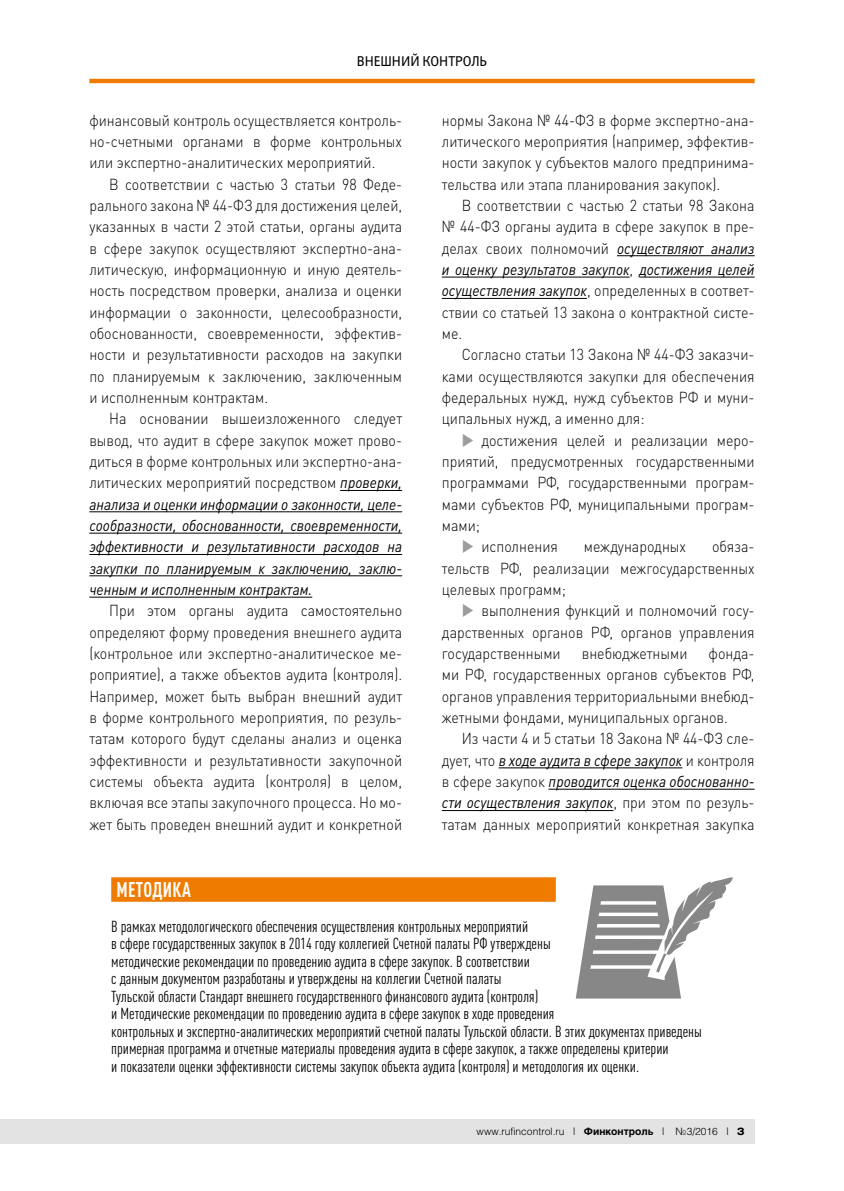
<style>
.page{position:relative;width:844px;height:1191px;background:#fff}
.page>*{position:absolute;margin:0;border:0;box-sizing:border-box;transform-origin:0 0}
.t1{font:700 condensed 21px "DIN Pro";letter-spacing:.02em;color:#fff;scale:.9 1}
.t2{font:300 15.75px/21.3px "DIN Pro";color:#000;text-align:justify;scale:.9 1}
.t3{font:condensed 15.75px/17.5px "DIN Pro";color:#000}
.t4{font:italic 15.75px/21.3px "DIN Pro";color:#000;text-align:justify;scale:.9 1}
.t5{font:14px "Yanus C";color:#000;scale:.9 1}
.t6{font:10.15px "Helios Light C";color:#000}
.s1{font-weight:300;font-style:normal}
.s2{font-weight:400;font-style:italic}
.s3{font-family:"Helios C";font-weight:700}
.s4{font-family:"Helios Ext C";font-weight:700}
</style>
<div class="page">
<div style="left:0;top:1119px;width:754px;height:24px;background:#e3e3e3"></div>
<hr style="left:89px;top:79px;width:665px;height:4px;background:#ef7c00">
<hr style="left:340px;top:490px;width:62px;height:1px;background:#000">
<hr style="left:89px;top:511px;width:313px;height:1px;background:#000">
<hr style="left:89px;top:533px;width:313px;height:1px;background:#000">
<hr style="left:89px;top:554px;width:313px;height:1px;background:#000">
<hr style="left:89px;top:575px;width:313px;height:1px;background:#000">
<hr style="left:89px;top:597px;width:223px;height:1px;background:#000">
<hr style="left:616px;top:255px;width:138px;height:1px;background:#000">
<hr style="left:441px;top:277px;width:188px;height:1px;background:#000">
<hr style="left:639px;top:277px;width:115px;height:1px;background:#000">
<hr style="left:441px;top:298px;width:146px;height:1px;background:#000">
<hr style="left:498px;top:767px;width:184px;height:1px;background:#000">
<hr style="left:548px;top:789px;width:206px;height:1px;background:#000">
<hr style="left:441px;top:810px;width:172px;height:1px;background:#000">
<div style="left:111px;top:877px;width:444px;height:24px;background:#ef7c00"></div>
<svg style="left:575px;top:877px;width:157px;height:121px"></svg>
<p class="t5" style="left:356px;top:53px;width:146px">ВНЕШНИЙ КОНТРОЛЬ</p>
<p class="t2" style="left:89px;top:108px;width:349px">финансовый контроль осуществляется контроль‑ но-счетными органами в форме контрольных или экспертно-аналитических мероприятий.</p>
<p class="t2" style="left:89px;top:172px;width:349px;text-indent:20px">В соответствии с частью 3 статьи 98 Феде‑ рального закона № 44‑ФЗ для достижения целей, указанных в части 2 этой статьи, органы аудита в сфере закупок осуществляют экспертно-ана‑ литическую, информационную и иную деятель‑ ность посредством проверки, анализа и оценки информации о законности, целесообразности, обоснованности, своевременности, эффектив‑ ности и результативности расходов на закупки по планируемым к заключению, заключенным и исполненным контрактам.</p>
<p class="t4" style="left:89px;top:406px;width:349px;text-indent:20px"><span class="s1">На основании вышеизложенного следует вывод, что аудит в сфере закупок может прово‑ диться в форме контрольных или экспертно-ана‑ литических мероприятий посредством</span> проверки, анализа и оценки информации о законности, целе&shy;сообразности, обоснованности, своевременности, эффективности и результативности расходов на закупки по планируемым к заключению, заклю&shy;ченным и исполненным контрактам.</p>
<p class="t2" style="left:89px;top:598px;width:349px;text-indent:20px">При этом органы аудита самостоятельно определяют форму проведения внешнего аудита (контрольное или экспертно-аналитическое ме‑ роприятие), а также объектов аудита (контроля).<br>Например, может быть выбран внешний аудит в форме контрольного мероприятия, по резуль‑ татам которого будут сделаны анализ и оценка эффективности и результативности закупочной системы объекта аудита (контроля) в целом, включая все этапы закупочного процесса. Но мо‑ жет быть проведен внешний аудит и конкретной</p>
<p class="t2" style="left:441px;top:108px;width:349px">нормы Закона № 44‑ФЗ в форме экспертно-ана‑ литического мероприятия (например, эффектив‑ ности закупок у субъектов малого предпринима‑ тельства или этапа планирования закупок).</p>
<p class="t2" style="left:441px;top:193px;width:349px;text-indent:20px">В соответствии с частью 2 статьи 98 Закона № 44‑ФЗ органы аудита в сфере закупок в пре‑ делах своих полномочий <span class="s2">осуществляют анализ и оценку результатов закупок</span>, <span class="s2">достижения целей осуществления закупок</span>, определенных в соответ‑ ствии со статьей 13 закона о контрактной систе‑ ме.</p>
<p class="t2" style="left:441px;top:342px;width:349px;text-indent:20px">Согласно статьи 13 Закона № 44‑ФЗ заказчи‑ ками осуществляются закупки для обеспечения федеральных нужд, нужд субъектов РФ и муни‑ ципальных нужд, а именно для:</p>
<p class="t2" style="left:481px;top:428px;width:305px">достижения целей и реализации меро‑</p>
<p class="t2" style="left:441px;top:449px;width:349px">приятий, предусмотренных государственными</p>
<p class="t2" style="left:441px;top:470px;width:349px">программами РФ, государственными програм‑</p>
<p class="t2" style="left:441px;top:492px;width:349px">мами субъектов РФ, муниципальными програм‑</p>
<p class="t2" style="left:441px;top:513px;width:44px">мами;</p>
<p class="t2" style="left:481px;top:534px;width:86px">исполнения</p>
<p class="t2" style="left:583px;top:534px;width:115px">международных</p>
<p class="t2" style="left:441px;top:534px;width:349px;text-indent:270px">обяза‑ тельств РФ, реализации межгосударственных целевых программ;</p>
<p class="t2" style="left:441px;top:598px;width:349px;text-indent:40px">выполнения функций и полномочий госу‑ дарственных органов РФ, органов управления государственными</p>
<p class="t2" style="left:581px;top:641px;width:119px">внебюджетными</p>
<p class="t2" style="left:441px;top:641px;width:349px;text-indent:266px">фонда‑ ми РФ, государственных органов субъектов РФ, органов управления территориальными внебюд‑ жетными фондами, муниципальных органов.</p>
<p class="t2" style="left:441px;top:726px;width:349px;text-indent:20px">Из части 4 и 5 статьи 18 Закона № 44‑ФЗ сле‑ дует, что <span class="s2">в ходе аудита в сфере закупок</span> и контроля в сфере закупок <span class="s2">проводится оценка обоснованно&shy;сти осуществления закупок</span>, при этом по резуль‑ татам данных мероприятий конкретная закупка</p>
<h1 class="t1" style="left:116px;top:873px;width:84px">МЕТОДИКА</h1>
<p class="t3" style="left:111px;top:916px;width:592px">В рамках методологического обеспечения осуществления контрольных мероприятий<br>в сфере государственных закупок в 2014 году коллегией Счетной палаты РФ утверждены<br>методические рекомендации по проведению аудита в сфере закупок. В соответствии<br>с данным документом разработаны и утверждены на коллегии Счетной палаты<br>Тульской области Стандарт внешнего государственного финансового аудита (контроля)<br>и Методические рекомендации по проведению аудита в сфере закупок в ходе проведения<br>контрольных и экспертно-аналитических мероприятий счетной палаты Тульской области. В этих документах приведены примерная программа и отчетные материалы проведения аудита в сфере закупок, а также определены критерии<br>и показатели оценки эффективности системы закупок объекта аудита (контроля) и методология их оценки.</p>
<p class="t6" style="left:476px;top:1125px;width:269px">www.rufincontrol.ru | <span class="s3">Финконтроль</span> | №3/2016 | <span class="s4">3</span></p>
</div>
